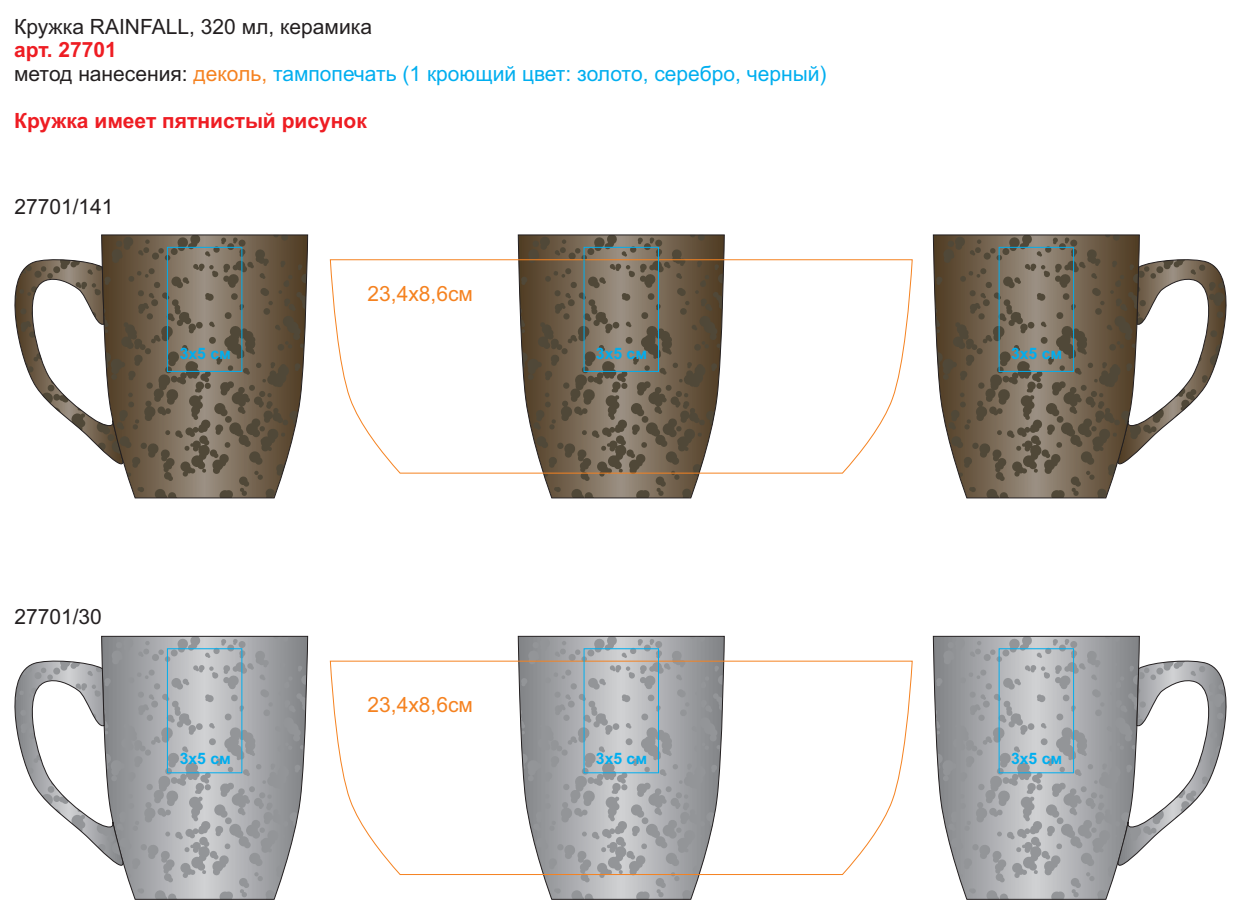
<style>
.page{position:relative;width:1241px;height:918px;background:#fff}
.page>*{position:absolute;margin:0;border:0;box-sizing:border-box;transform-origin:0 0}
.t1{font:21px/23.4px "Arial";color:#00aeef}
.t2{font:21px "Arial";color:#231f20}
.t3{font:700 21px "Arial";color:#ee1d23}
.t4{font:21px "Arial";color:#f58220}
.t5{font:700 15.75px "Arial";color:#00aeef}
.s1{font-weight:700;color:#ee1d23}
.s2{color:#231f20}
.s3{color:#f58220}
</style>
<div class="page">
<svg style="left:517px;top:636px;width:207px;height:264px"></svg>
<svg style="left:330px;top:660px;width:582px;height:215px"></svg>
<svg style="left:517px;top:234px;width:207px;height:264px"></svg>
<svg style="left:330px;top:259px;width:582px;height:214px"></svg>
<svg style="left:14px;top:259px;width:87px;height:191px"></svg>
<svg style="left:101px;top:234px;width:207px;height:264px"></svg>
<svg style="left:1139px;top:257px;width:88px;height:194px"></svg>
<svg style="left:932px;top:234px;width:207px;height:264px"></svg>
<svg style="left:101px;top:636px;width:207px;height:264px"></svg>
<svg style="left:14px;top:658px;width:114px;height:220px"></svg>
<svg style="left:932px;top:636px;width:207px;height:264px"></svg>
<svg style="left:1112px;top:658px;width:115px;height:220px"></svg>
<div style="left:167px;top:247px;width:75px;height:125px;border:1px solid #00aeef"></div>
<div style="left:583px;top:247px;width:75px;height:125px;border:1px solid #00aeef"></div>
<div style="left:998px;top:247px;width:75px;height:125px;border:1px solid #00aeef"></div>
<div style="left:998px;top:648px;width:75px;height:125px;border:1px solid #00aeef"></div>
<div style="left:583px;top:648px;width:75px;height:125px;border:1px solid #00aeef"></div>
<div style="left:167px;top:648px;width:75px;height:125px;border:1px solid #00aeef"></div>
<p class="t2" style="left:14px;top:18px;width:359px">Кружка RAINFALL, 320 мл, керамика</p>
<p class="t1" style="left:14px;top:40px;width:813px"><span class="s1">арт. 27701<br></span><span class="s2">метод нанесения:</span> <span class="s3">деколь,</span> тампопечать (1 кроющий цвет: золото, серебро, черный)</p>
<p class="t3" style="left:14px;top:112px;width:354px">Кружка имеет пятнистый рисунок</p>
<p class="t2" style="left:14px;top:199px;width:101px">27701/141</p>
<p class="t4" style="left:367px;top:286px;width:107px">23,4х8,6см</p>
<p class="t5" style="left:180px;top:348px;width:53px">3х5 см</p>
<p class="t5" style="left:596px;top:348px;width:53px">3х5 см</p>
<p class="t5" style="left:1010px;top:348px;width:53px">3х5 см</p>
<p class="t2" style="left:14px;top:608px;width:89px">27701/30</p>
<p class="t4" style="left:367px;top:696px;width:107px">23,4х8,6см</p>
<p class="t5" style="left:180px;top:753px;width:53px">3х5 см</p>
<p class="t5" style="left:596px;top:753px;width:53px">3х5 см</p>
<p class="t5" style="left:1010px;top:753px;width:53px">3х5 см</p>
</div>
